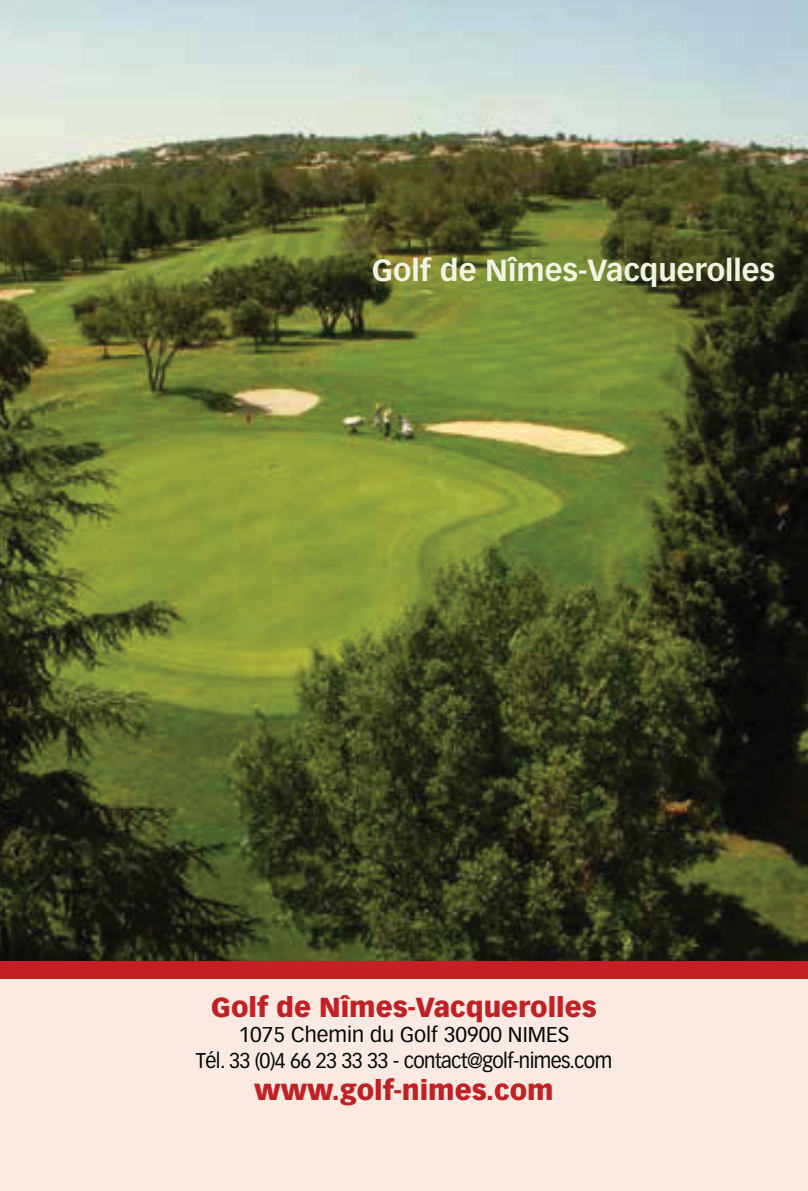
<style>
.page{position:relative;width:808px;height:1191px;background:#fff}
.page>*{position:absolute;margin:0;border:0;box-sizing:border-box;transform-origin:0 0}
.t1{font:700 30px "Vectora LH";color:#f0f4e1}
.t2{font:900 27px "Vectora LH";color:#c12025}
.t3{font:21px/25.2px "Vectora LH";letter-spacing:-.03em;color:#040503;text-align:center}
</style>
<div class="page">
<img style="left:0;top:0;width:808px;height:961px">
<div style="left:0;top:978px;width:808px;height:212px;background:#faeae1"></div>
<div style="left:0;top:961px;width:808px;height:17px;background:#c12025"></div>
<h1 class="t1" style="left:372px;top:252px;width:405px">Golf de Nîmes-Vacquerolles</h1>
<p class="t2" style="left:211px;top:990px;width:387px">Golf de Nîmes-Vacquerolles</p>
<p class="t3" style="left:196px;top:1022px;width:418px">1075 Chemin du Golf 30900 NIMES<br>Tél. 33 (0)4 66 23 33 33 - contact@golf-nimes.com</p>
<p class="t2" style="left:254px;top:1073px;width:301px">www.golf-nimes.com</p>
</div>
